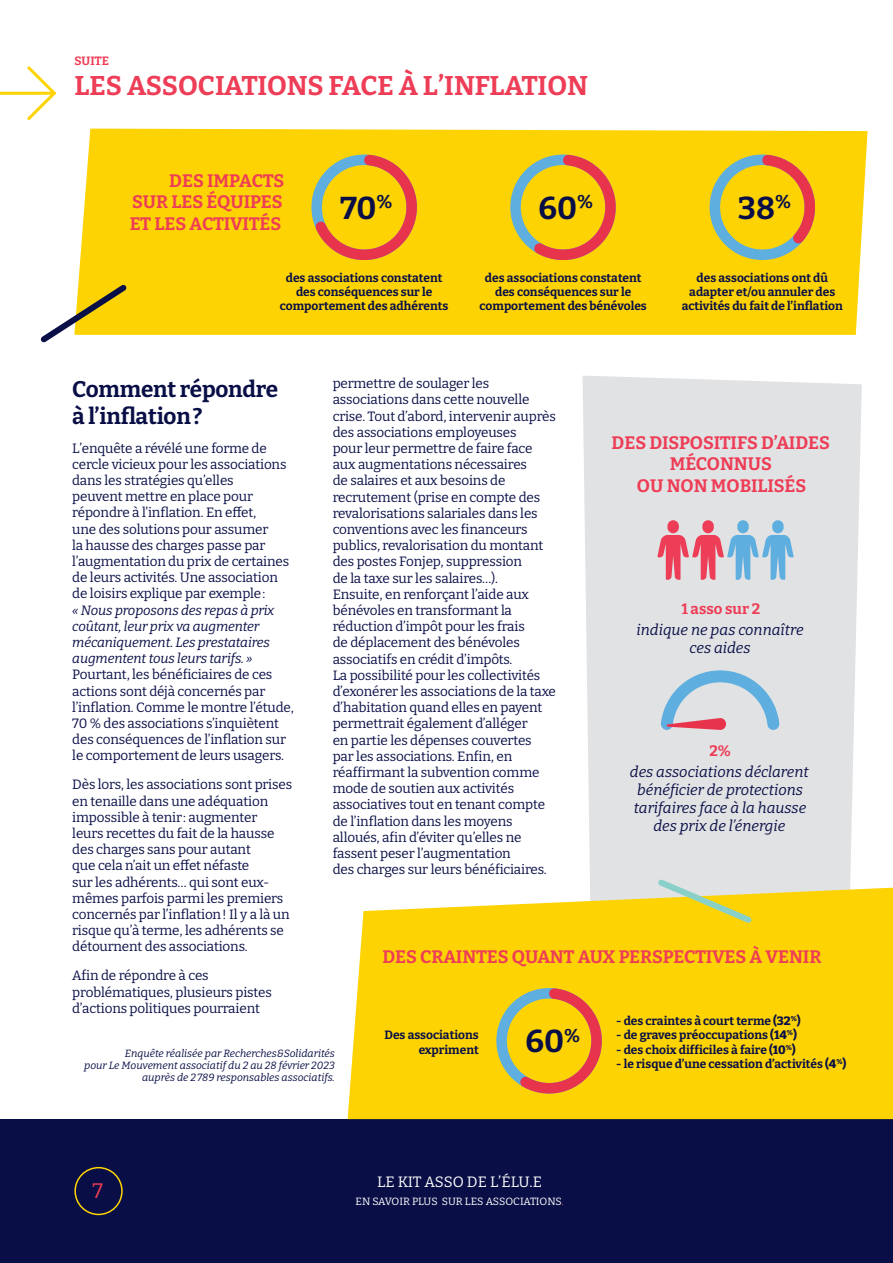
<style>
.page{position:relative;width:893px;height:1263px;background:#fff}
.page>*{position:absolute;margin:0;border:0;box-sizing:border-box;transform-origin:0 0}
.t1{font:700 31.5px "Bitter";color:#090f46}
.t2{font:700 27px "Bitter";color:#ee3d56}
.t3{font:700 22.5px/27px "Bitter";letter-spacing:-.01em;color:#090f46}
.t4{font:21px "Bitter";color:#ee3d56}
.t5{font:700 18px/21.6px "Bitter";letter-spacing:-.005em;color:#ee3d56;text-align:center}
.t6{font:italic 15px/21px "Bitter";color:#090f46;text-align:center}
.t7{font:15px "Bitter";color:#fff}
.t8{font:13.5px/16.2px "Bitter";letter-spacing:-.01em;color:#090f46}
.t9{font:700 12px/14.4px "Bitter";color:#090f46;text-align:right}
.t10{font:700 12px "Bitter";letter-spacing:-.01em;color:#ee3d56}
.t11{font:italic 10.5px/12px "Bitter";color:#090f46;text-align:right}
.t12{font:10.5px "Bitter";color:#fff}
.s1{font-style:italic}
.s2{font-weight:700;font-style:normal;color:#ee3d56}
.s3{font-weight:800}
.s4{color:#ee3d56}
</style>
<div class="page">
<div style="left:0;top:1119px;width:893px;height:144px;background:#090f46"></div>
<div style="left:74px;top:1167px;width:49px;height:48px;border:2px solid #fed304;border-radius:50%"></div>
<div style="left:583px;top:376px;width:279px;height:512px;background:#e1e2e4"></div>
<svg style="left:660px;top:670px;width:120px;height:60px;background:#bdc9d9"></svg>
<svg style="left:657px;top:520px;width:137px;height:60px;background:#c5afc2"></svg>
<svg style="left:0;top:66px;width:56px;height:54px"></svg>
<div style="left:78px;top:129px;width:789px;height:206px;background:#fed304"></div>
<svg style="left:40px;top:280px;width:92px;height:63px"></svg>
<svg style="left:311px;top:155px;width:106px;height:105px;background:#eab026"></svg>
<svg style="left:510px;top:155px;width:106px;height:105px;background:#e7b32a"></svg>
<svg style="left:710px;top:155px;width:105px;height:105px;background:#debb33"></svg>
<div style="left:348px;top:888px;width:545px;height:231px;background:#fed304"></div>
<svg style="left:496px;top:988px;width:106px;height:105px;background:#e7b32a"></svg>
<svg style="left:653px;top:875px;width:103px;height:53px;background:#e6d768"></svg>
<p class="t10" style="left:74px;top:53px;width:36px">SUITE</p>
<p class="t2" style="left:74px;top:69px;width:515px">LES ASSOCIATIONS FACE À L’INFLATION</p>
<p class="t5" style="left:130px;top:169px;width:156px;text-align:justify;text-indent:39px">DES IMPACTS SUR LES ÉQUIPES ET LES ACTIVITÉS</p>
<p class="t1" style="left:340px;top:188px;width:54px">70<sup>%</sup></p>
<p class="t1" style="left:538px;top:188px;width:56px">60<sup>%</sup></p>
<p class="t1" style="left:738px;top:188px;width:55px">38<sup>%</sup></p>
<p class="t9" style="left:286px;top:270px;width:158px">des associations constatent</p>
<p class="t9" style="left:296px;top:284px;width:138px">des conséquences sur le</p>
<p class="t9" style="left:280px;top:299px;width:170px">comportement des adhérents</p>
<p class="t9" style="left:485px;top:270px;width:158px">des associations constatent</p>
<p class="t9" style="left:495px;top:284px;width:138px">des conséquences sur le</p>
<p class="t9" style="left:480px;top:299px;width:169px">comportement des bénévoles</p>
<p class="t9" style="left:696px;top:270px;width:133px">des associations ont dû</p>
<p class="t9" style="left:689px;top:284px;width:148px">adapter et/ou annuler des</p>
<p class="t9" style="left:682px;top:299px;width:163px">activités du fait de l’inflation</p>
<p class="t8" style="left:333px;top:375px;width:225px">permettre de soulager les associations dans cette nouvelle crise. Tout d’abord, intervenir auprès des associations employeuses<br>pour leur permettre de faire face aux augmentations nécessaires<br>de salaires et aux besoins de recrutement (prise en compte des revalorisations salariales dans les conventions avec les financeurs publics, revalorisation du montant des postes Fonjep, suppression<br>de la taxe sur les salaires…).<br>Ensuite, en renforçant l’aide aux bénévoles en transformant la réduction d’impôt pour les frais<br>de déplacement des bénévoles associatifs en crédit d’impôts.<br>La possibilité pour les collectivités d’exonérer les associations de la taxe d’habitation quand elles en payent permettrait également d’alléger<br>en partie les dépenses couvertes par les associations. Enfin, en réaffirmant la subvention comme mode de soutien aux activités associatives tout en tenant compte de l’inflation dans les moyens alloués, afin d’éviter qu’elles ne fassent peser l’augmentation<br>des charges sur leurs bénéficiaires.</p>
<p class="t3" style="left:72px;top:375px;width:207px">Comment répondre à l’inflation ?</p>
<p class="t8" style="left:72px;top:439px;width:223px">L’enquête a révélé une forme de cercle vicieux pour les associations dans les stratégies qu’elles<br>peuvent mettre en place pour répondre à l’inflation. En effet,<br>une des solutions pour assumer<br>la hausse des charges passe par l’augmentation du prix de certaines de leurs activités. Une association de loisirs explique par exemple :<br><span class="s1">« Nous proposons des repas à prix coûtant, leur prix va augmenter mécaniquement. Les prestataires augmentent tous leurs tarifs. » </span>Pourtant, les bénéficiaires de ces actions sont déjà concernés par l’inflation. Comme le montre l’étude, 70 % des associations s’inquiètent des conséquences de l’inflation sur le comportement de leurs usagers.</p>
<p class="t8" style="left:72px;top:776px;width:221px">Dès lors, les associations sont prises en tenaille dans une adéquation impossible à tenir : augmenter<br>leurs recettes du fait de la hausse des charges sans pour autant<br>que cela n’ait un effet néfaste<br>sur les adhérents… qui sont eux&shy;mêmes parfois parmi les premiers concernés par l’inflation ! Il y a là un risque qu’à terme, les adhérents se détournent des associations.</p>
<p class="t8" style="left:72px;top:967px;width:201px">Afin de répondre à ces problématiques, plusieurs pistes d’actions politiques pourraient</p>
<p class="t5" style="left:612px;top:431px;width:220px">DES DISPOSITIFS D’AIDES<br>MÉCONNUS<br>OU NON MOBILISÉS</p>
<p class="t6" style="left:637px;top:598px;width:168px"><span class="s2">1 asso sur 2<br></span>indique ne pas connaître</p>
<p class="t6" style="left:690px;top:637px;width:63px">ces aides</p>
<p class="t6" style="left:630px;top:740px;width:180px"><span class="s2">2%<br></span>des associations déclarent</p>
<p class="t6" style="left:634px;top:781px;width:174px;line-height:18px">bénéficier de protections tarifaires face à la hausse des prix de l’énergie</p>
<p class="t5" style="left:382px;top:945px;width:441px">DES CRAINTES QUANT AUX PERSPECTIVES À VENIR</p>
<p class="t9" style="left:616px;top:1013px;width:186px">- des craintes à court terme <span class="s3">(32</span><sup>%</sup><span class="s3">)</span></p>
<p class="t9" style="left:616px;top:1027px;width:182px">- de graves préoccupations <span class="s3">(14</span><sup>%</sup><span class="s3">)</span></p>
<p class="t9" style="left:616px;top:1042px;width:181px">- des choix difficiles à faire <span class="s3">(10</span><sup>%</sup><span class="s3">)</span></p>
<p class="t9" style="left:616px;top:1056px;width:232px">- le risque d’une cessation d’activités <span class="s3">(4</span><sup>%</sup><span class="s3">)</span></p>
<p class="t9" style="left:384px;top:1027px;width:96px">Des associations expriment</p>
<p class="t1" style="left:525px;top:1021px;width:56px">60<sup>%</sup></p>
<p class="t11" style="left:84px;top:1047px;width:252px">Enquête réalisée par Recherches&amp;Solidarités<br>pour Le Mouvement associatif du 2 au 28 février 2023 auprès de 2 789 responsables associatifs.</p>
<h3 class="t4" style="left:92px;top:1178px;width:12px">7</h3>
<p class="t7" style="left:377px;top:1172px;width:166px">LE KIT ASSO DE L’ÉLU.E</p>
<p class="t12" style="left:355px;top:1195px;width:210px">EN SAVOIR PLUS SUR LES ASSOCIATIONS<span class="s4">.</span></p>
</div>
